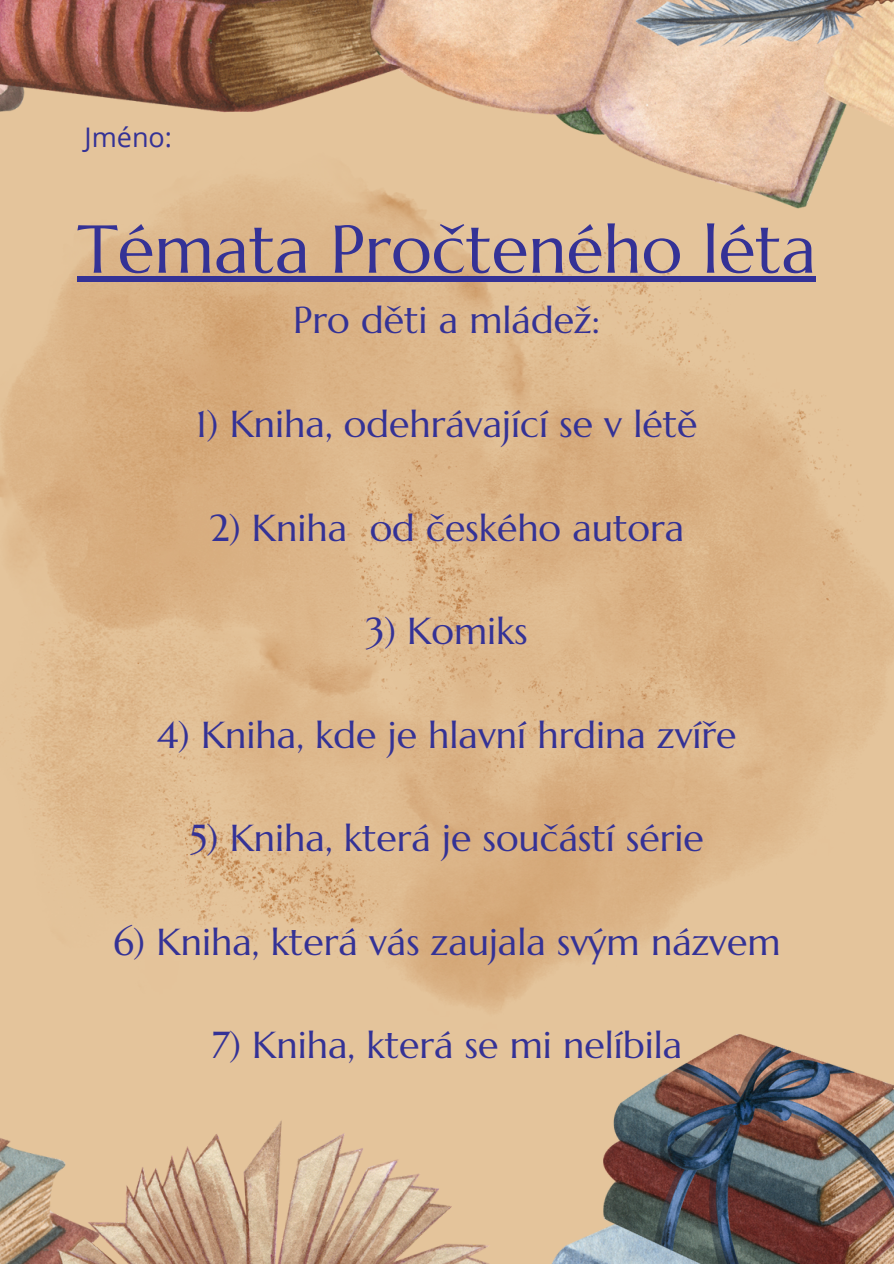
<style>
.page{position:relative;width:894px;height:1264px;background:#fff}
.page>*{position:absolute;margin:0;border:0;box-sizing:border-box;transform-origin:0 0}
.t1{font:67.5px "Marcellus";color:#343296}
.t2{font:37.5px "Marcellus";color:#343296}
.t3{font:27px "Open Sans";color:#343296}
</style>
<div class="page">
<img style="left:0;top:0;width:893px;height:1263px">
<img style="left:603px;top:1034px;width:290px;height:229px">
<img style="left:0;top:152px;width:893px;height:882px">
<div style="left:77px;top:276px;width:739px;height:6px;background:#343296"></div>
<p class="t3" style="left:84px;top:118px;width:89px">Jméno:</p>
<h1 class="t1" style="left:77px;top:207px;width:740px">Témata Pročteného léta</h1>
<h1 class="t2" style="left:293px;top:297px;width:308px">Pro děti a mládež:</h1>
<h2 class="t2" style="left:196px;top:400px;width:502px">1) Kniha, odehrávající se v létě</h2>
<h2 class="t2" style="left:209px;top:504px;width:476px">2) Kniha od českého autora</h2>
<h2 class="t2" style="left:366px;top:607px;width:163px">3) Komiks</h2>
<h2 class="t2" style="left:157px;top:711px;width:581px">4) Kniha, kde je hlavní hrdina zvíře</h2>
<h2 class="t2" style="left:190px;top:814px;width:515px">5) Kniha, která je součástí série</h2>
<h2 class="t2" style="left:113px;top:918px;width:669px">6) Kniha, která vás zaujala svým názvem</h2>
<h2 class="t2" style="left:211px;top:1021px;width:472px">7) Kniha, která se mi nelíbila</h2>
</div>
